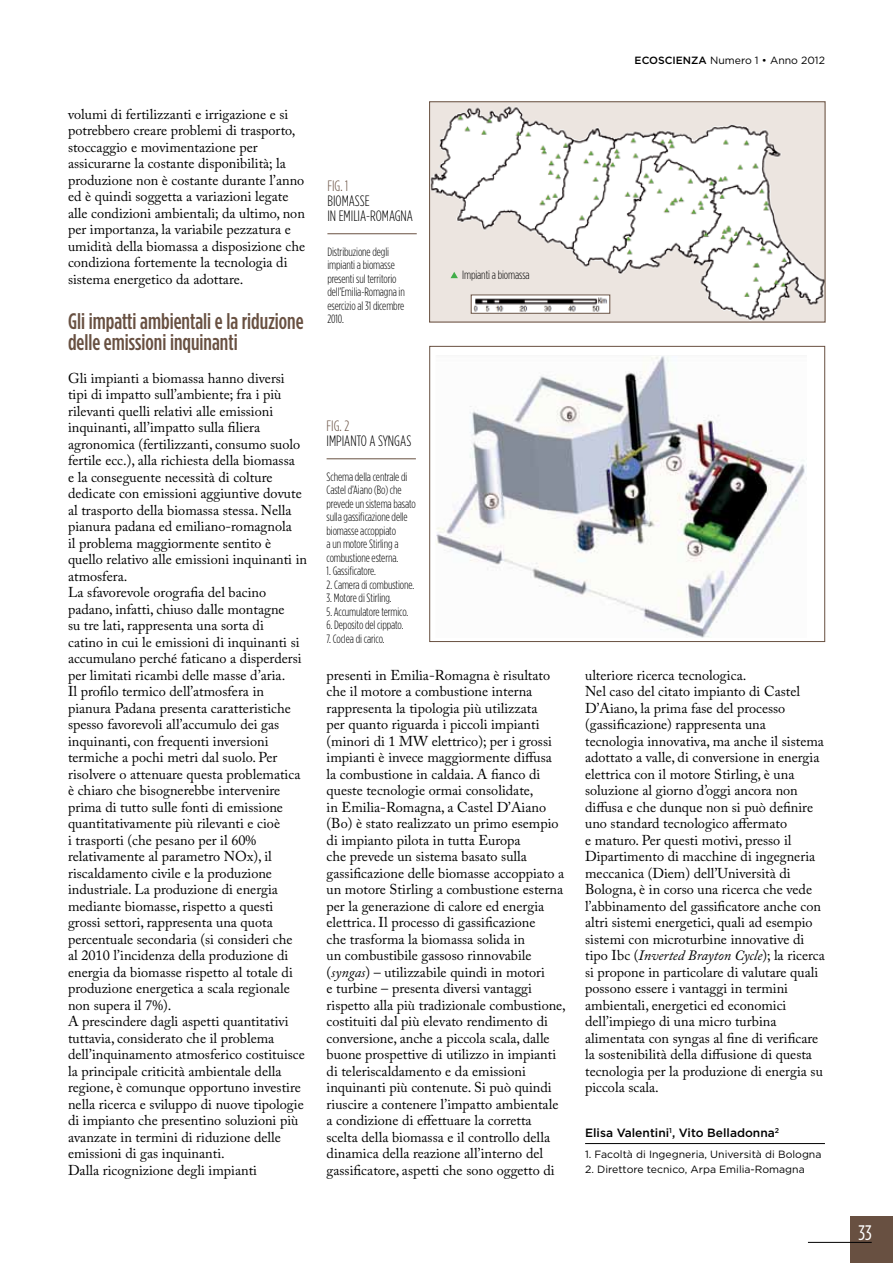
<style>
.page{position:relative;width:893px;height:1263px;background:#fff}
.page>*{position:absolute;margin:0;border:0;box-sizing:border-box;transform-origin:0 0}
.t1{font:500 22.5px/21px "Gotham Condensed";color:#685041}
.t2{font:21px "Gotham Condensed";color:#fff}
.t3{font:300 15px/15px "Gotham Condensed";color:#000}
.t4{font:14.25px/16.5px "Adobe Caslon Pro";color:#000}
.t5{font:300 12px/13.5px "Gotham Condensed";letter-spacing:-.01em;color:#000}
.t6{font:500 12px "Gotham";color:#000}
.t7{font:10.5px "Gotham";color:#000}
.s1{color:#685041}
.s2{font-style:italic}
.s3{font-weight:500}
</style>
<div class="page">
<div style="left:850px;top:1216px;width:43px;height:47px;background:#685041"></div>
<hr style="left:808px;top:1242px;width:64px;height:1px;background:#000">
<hr style="left:585px;top:1143px;width:240px;height:1px;background:#000">
<img style="left:436px;top:356px;width:369px;height:281px">
<hr style="left:327px;top:458px;width:89px;height:1px;background:#685041">
<div style="left:429px;top:346px;width:396px;height:296px;border:1px solid #685041"></div>
<img style="left:431px;top:104px;width:392px;height:216px">
<hr style="left:327px;top:233px;width:90px;height:1px;background:#685041">
<svg style="left:450px;top:272px;width:8px;height:6px"></svg>
<img style="left:473px;top:297px;width:135px;height:14px">
<p class="t4" style="left:68px;top:105px;width:239px">volumi di fertilizzanti e irrigazione e si potrebbero creare problemi di trasporto, stoccaggio e movimentazione per assicurarne la costante disponibilità; la produzione non è costante durante l’anno ed è quindi soggetta a variazioni legate alle condizioni ambientali; da ultimo, non per importanza, la variabile pezzatura e umidità della biomassa a disposizione che condiziona fortemente la tecnologia di sistema energetico da adottare.</p>
<p class="t1" style="left:68px;top:310px;width:237px">Gli impatti ambientali e la riduzione delle emissioni inquinanti</p>
<p class="t4" style="left:68px;top:369px;width:241px">Gli impianti a biomassa hanno diversi tipi di impatto sull’ambiente; fra i più rilevanti quelli relativi alle emissioni inquinanti, all’impatto sulla filiera agronomica (fertilizzanti, consumo suolo fertile ecc.), alla richiesta della biomassa<br>e la conseguente necessità di colture dedicate con emissioni aggiuntive dovute al trasporto della biomassa stessa. Nella pianura padana ed emiliano-romagnola<br>il problema maggiormente sentito è quello relativo alle emissioni inquinanti in atmosfera.<br>La sfavorevole orografia del bacino padano, infatti, chiuso dalle montagne<br>su tre lati, rappresenta una sorta di<br>catino in cui le emissioni di inquinanti si accumulano perché faticano a disperdersi per limitati ricambi delle masse d’aria.<br>Il profilo termico dell’atmosfera in pianura Padana presenta caratteristiche spesso favorevoli all’accumulo dei gas inquinanti, con frequenti inversioni termiche a pochi metri dal suolo. Per risolvere o attenuare questa problematica è chiaro che bisognerebbe intervenire prima di tutto sulle fonti di emissione quantitativamente più rilevanti e cioè<br>i trasporti (che pesano per il 60% relativamente al parametro NOx), il riscaldamento civile e la produzione industriale. La produzione di energia mediante biomasse, rispetto a questi grossi settori, rappresenta una quota percentuale secondaria (si consideri che<br>al 2010 l’incidenza della produzione di energia da biomasse rispetto al totale di produzione energetica a scala regionale non supera il 7%).<br>A prescindere dagli aspetti quantitativi tuttavia, considerato che il problema dell’inquinamento atmosferico costituisce la principale criticità ambientale della regione, è comunque opportuno investire nella ricerca e sviluppo di nuove tipologie di impianto che presentino soluzioni più avanzate in termini di riduzione delle emissioni di gas inquinanti.<br>Dalla ricognizione degli impianti</p>
<p class="t3" style="left:327px;top:178px;width:56px"><span class="s1">Fig. 1<br></span>Biomasse<br>in Emilia-Romagna</p>
<p class="t5" style="left:327px;top:244px;width:79px">Distribuzione degli impianti a biomasse presenti sul territorio dell’Emilia-Romagna in esercizio al 31 dicembre<br>2010.</p>
<p class="t3" style="left:327px;top:418px;width:24px"><span class="s1">Fig. 2<br></span>Impianto</p>
<p class="t3" style="left:369px;top:433px;width:26px">a syngas</p>
<p class="t5" style="left:327px;top:469px;width:91px">Schema della centrale di<br>Castel d’Aiano (Bo) che prevede un sistema basato sulla gassificazione delle biomasse accoppiato<br>a un motore Stirling a combustione esterna.</p>
<p class="t5" style="left:327px;top:564px;width:51px">1. Gassificatore.</p>
<p class="t5" style="left:327px;top:577px;width:89px">2. Camera di combustione.</p>
<p class="t5" style="left:327px;top:591px;width:67px">3. Motore di Stirling.</p>
<p class="t5" style="left:327px;top:604px;width:83px">5. Accumulatore termico.</p>
<p class="t5" style="left:327px;top:618px;width:78px">6. Deposito del cippato.</p>
<p class="t5" style="left:327px;top:631px;width:60px">7. Coclea di carico.</p>
<p class="t5" style="left:462px;top:268px;width:69px">Impianti a biomassa</p>
<p class="t4" style="left:327px;top:666px;width:241px">presenti in Emilia-Romagna è risultato che il motore a combustione interna rappresenta la tipologia più utilizzata<br>per quanto riguarda i piccoli impianti (minori di 1 MW elettrico); per i grossi impianti è invece maggiormente diffusa<br>la combustione in caldaia. A fianco di queste tecnologie ormai consolidate,<br>in Emilia-Romagna, a Castel D’Aiano (Bo) è stato realizzato un primo esempio di impianto pilota in tutta Europa<br>che prevede un sistema basato sulla gassificazione delle biomasse accoppiato a un motore Stirling a combustione esterna per la generazione di calore ed energia elettrica. Il processo di gassificazione<br>che trasforma la biomassa solida in<br>un combustibile gassoso rinnovabile (<span class="s2">syngas</span>) – utilizzabile quindi in motori<br>e turbine – presenta diversi vantaggi rispetto alla più tradizionale combustione, costituiti dal più elevato rendimento di conversione, anche a piccola scala, dalle buone prospettive di utilizzo in impianti di teleriscaldamento e da emissioni inquinanti più contenute. Si può quindi riuscire a contenere l’impatto ambientale a condizione di effettuare la corretta scelta della biomassa e il controllo della dinamica della reazione all’interno del gassificatore, aspetti che sono oggetto di</p>
<p class="t7" style="left:635px;top:55px;width:192px"><span class="s3">ecoscienza</span> Numero 1 • Anno 2012</p>
<p class="t4" style="left:585px;top:666px;width:241px">ulteriore ricerca tecnologica.<br>Nel caso del citato impianto di Castel D’Aiano, la prima fase del processo (gassificazione) rappresenta una tecnologia innovativa, ma anche il sistema adottato a valle, di conversione in energia elettrica con il motore Stirling, è una soluzione al giorno d’oggi ancora non diffusa e che dunque non si può definire uno standard tecnologico affermato<br>e maturo. Per questi motivi, presso il Dipartimento di macchine di ingegneria meccanica (Diem) dell’Università di Bologna, è in corso una ricerca che vede l’abbinamento del gassificatore anche con altri sistemi energetici, quali ad esempio sistemi con microturbine innovative di tipo Ibc (<span class="s2">Inverted Brayton Cycle</span>); la ricerca si propone in particolare di valutare quali possono essere i vantaggi in termini ambientali, energetici ed economici dell’impiego di una micro turbina alimentata con syngas al fine di verificare la sostenibilità della diffusione di questa tecnologia per la produzione di energia su piccola scala.</p>
<p class="t6" style="left:585px;top:1126px;width:196px">Elisa Valentini<sup>1</sup>, Vito Belladonna<sup>2</sup></p>
<p class="t7" style="left:585px;top:1149px;width:238px">1. Facoltà di Ingegneria, U niversità di Bologna</p>
<p class="t7" style="left:585px;top:1164px;width:221px">2. Direttore tecnico, Arpa Emilia-Romagna</p>
<p class="t2" style="left:858px;top:1221px;width:15px">33</p>
</div>
